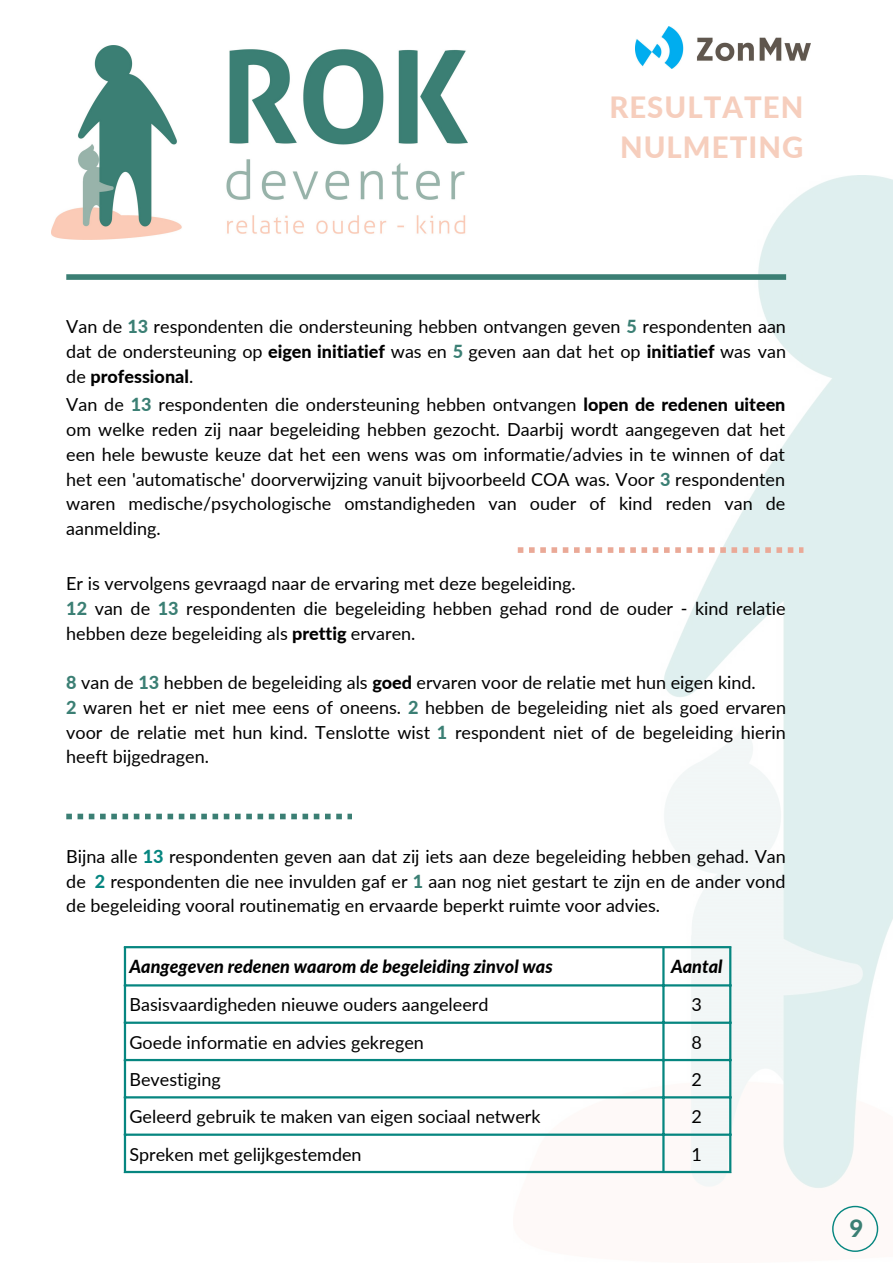
<style>
.page{position:relative;width:893px;height:1264px;background:#fff}
.page>*{position:absolute;margin:0;border:0;box-sizing:border-box;transform-origin:0 0}
.t1{font:800 29.25px/40.5px "Lato";letter-spacing:.035em;color:#f6cebd;text-align:center}
.t2{font:800 24px "Lato";color:#3b7f74}
.t3{font:18px/24.8px "Lato";color:#000;text-align:justify}
.t4{font:italic 800 18px "Lato";color:#000}
.s1{font-weight:800;color:#3b7f74}
.s2{font-weight:800}
.s3{font-weight:800;color:#068680}
</style>
<div class="page">
<img style="left:52px;top:45px;width:416px;height:195px">
<img style="left:513px;top:175px;width:379px;height:1077px">
<div style="left:66px;top:274px;width:720px;height:6px;background:#3b7f74"></div>
<hr style="left:124px;top:948px;width:2px;height:222px;background:#068680">
<hr style="left:662px;top:948px;width:2px;height:222px;background:#068680">
<hr style="left:729px;top:948px;width:2px;height:222px;background:#068680">
<hr style="left:124px;top:946px;width:607px;height:2px;background:#068680">
<hr style="left:124px;top:984px;width:607px;height:2px;background:#068680">
<hr style="left:124px;top:1021px;width:607px;height:2px;background:#068680">
<hr style="left:124px;top:1058px;width:607px;height:3px;background:#068680">
<hr style="left:124px;top:1096px;width:607px;height:2px;background:#068680">
<hr style="left:124px;top:1133px;width:607px;height:2px;background:#068680">
<hr style="left:124px;top:1170px;width:607px;height:3px;background:#068680">
<svg style="left:66px;top:813px;width:286px;height:6px"></svg>
<svg style="left:517px;top:547px;width:286px;height:6px"></svg>
<svg style="left:832px;top:1205px;width:46px;height:46px"></svg>
<img style="left:635px;top:26px;width:175px;height:43px">
<h1 class="t1" style="left:609px;top:86px;width:195px">RESULTATEN<br>NULMETING</h1>
<p class="t3" style="left:66px;top:314px;width:721px">Van de <span class="s1">13</span> respondenten die ondersteuning hebben ontvangen geven <span class="s1">5</span> respondenten aan dat de ondersteuning op <span class="s2">eigen initiatief</span> was en <span class="s1">5</span> geven aan dat het op <span class="s2">initiatief</span> was van de <span class="s2">professional</span>.</p>
<p class="t3" style="left:66px;top:392px;width:720px">Van de <span class="s1">13</span> respondenten die ondersteuning hebben ontvangen <span class="s2">lopen de redenen uiteen </span>om welke reden zij naar begeleiding hebben gezocht. Daarbij wordt aangegeven dat het een hele bewuste keuze dat het een wens was om informatie/advies in te winnen of dat het een 'automatische' doorverwijzing vanuit bijvoorbeeld COA was. Voor <span class="s1">3</span> respondenten waren medische/psychologische omstandigheden van ouder of kind reden van de aanmelding.</p>
<p class="t3" style="left:66px;top:571px;width:720px;text-align:left">Er is vervolgens gevraagd naar de ervaring met deze begeleiding.<br><span class="s1">12</span> van de <span class="s1">13</span> respondenten die begeleiding hebben gehad rond de ouder - kind relatie hebben deze begeleiding als <span class="s2">prettig</span> ervaren.</p>
<p class="t3" style="left:66px;top:670px;width:721px;text-align:left"><span class="s1">8</span> van de <span class="s1">13</span> hebben de begeleiding als <span class="s2">goed</span> ervaren voor de relatie met hun eigen kind.<br><span class="s1">2</span> waren het er niet mee eens of oneens. <span class="s1">2</span> hebben de begeleiding niet als goed ervaren voor de relatie met hun kind. Tenslotte wist <span class="s1">1</span> respondent niet of de begeleiding hierin heeft bijgedragen.</p>
<p class="t3" style="left:66px;top:843px;width:721px">Bijna alle <span class="s3">13</span> respondenten geven aan dat zij iets aan deze begeleiding hebben gehad. Van de <span class="s3">2</span> respondenten die nee invulden gaf er <span class="s1">1</span> aan nog niet gestart te zijn en de ander vond de begeleiding vooral routinematig en ervaarde beperkt ruimte voor advies.</p>
<p class="t4" style="left:129px;top:955px;width:424px">Aangegeven redenen waarom de begeleiding zinvol was</p>
<p class="t4" style="left:671px;top:955px;width:53px">Aantal</p>
<p class="t3" style="left:129px;top:991px;width:360px">Basisvaardigheden nieuwe ouders aangeleerd</p>
<p class="t3" style="left:691px;top:991px;width:12px">3</p>
<p class="t3" style="left:129px;top:1029px;width:296px">Goede informatie en advies gekregen</p>
<p class="t3" style="left:691px;top:1029px;width:12px">8</p>
<p class="t3" style="left:129px;top:1066px;width:93px">Bevestiging</p>
<p class="t3" style="left:691px;top:1066px;width:12px">2</p>
<p class="t3" style="left:129px;top:1103px;width:412px">Geleerd gebruik te maken van eigen sociaal netwerk</p>
<p class="t3" style="left:691px;top:1103px;width:12px">2</p>
<p class="t3" style="left:129px;top:1141px;width:234px">Spreken met gelijkgestemden</p>
<p class="t3" style="left:691px;top:1141px;width:12px">1</p>
<h2 class="t2" style="left:849px;top:1213px;width:15px">9</h2>
</div>
